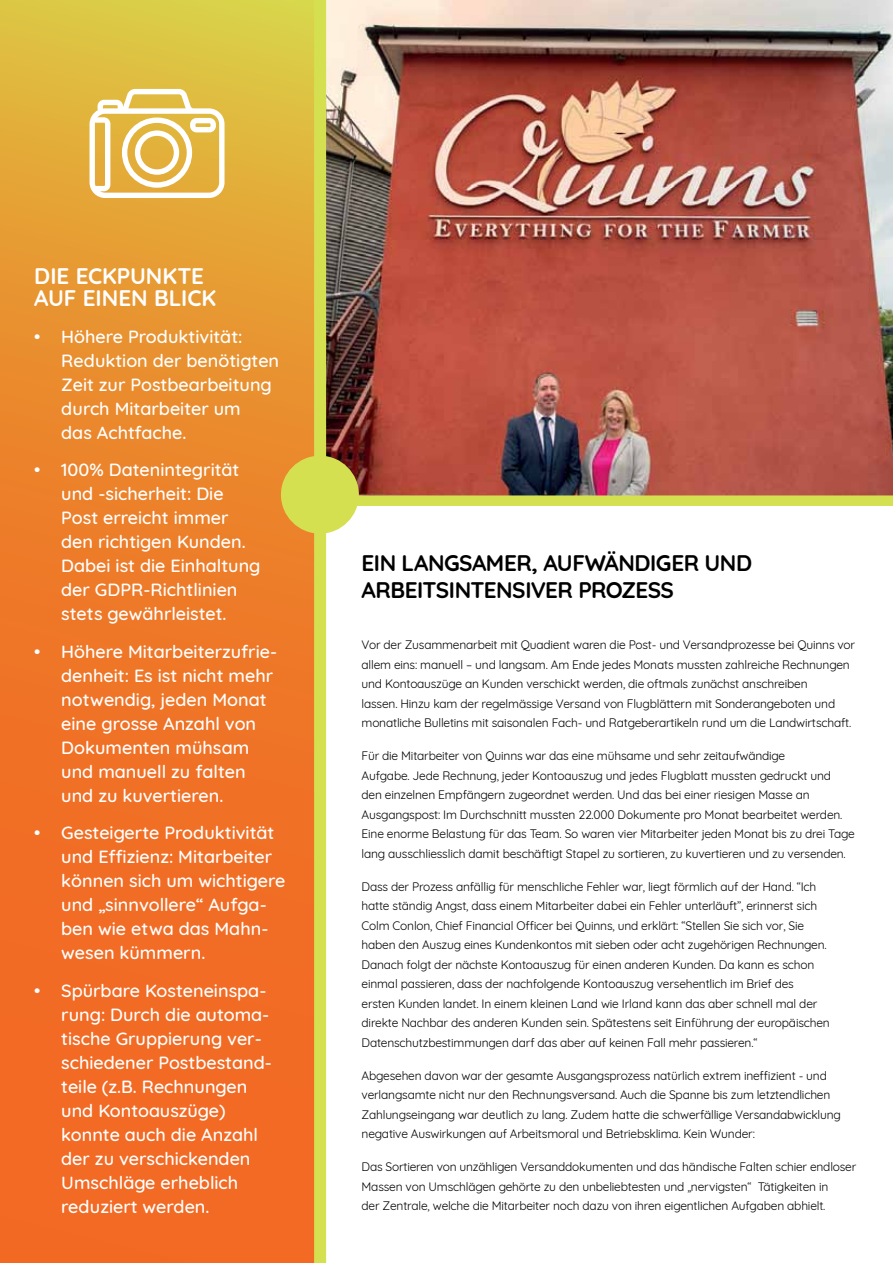
<style>
.page{position:relative;width:893px;height:1263px;background:#fff}
.page>*{position:absolute;margin:0;border:0;box-sizing:border-box;transform-origin:0 0}
.t1{font:700 22.5px/27px "Quicksand";letter-spacing:-.02em;color:#000}
.t2{font:700 22.5px/22.5px "Quicksand";letter-spacing:-.005em;color:#fff}
.t3{font:500 18px/24px "Quicksand";color:#fff}
.t4{font:12px/19.5px "Quicksand";letter-spacing:-.015em;color:#000}
</style>
<div class="page">
<img style="left:326px;top:0;width:567px;height:495px">
<svg style="left:0;top:0;width:314px;height:1263px;background:#ec822b"></svg>
<div style="left:281px;top:456px;width:78px;height:78px;background:#d5e050;border-radius:50%"></div>
<div style="left:295px;top:495px;width:598px;height:11px;background:#d5e050"></div>
<div style="left:314px;top:0;width:12px;height:1263px;background:#d5e050"></div>
<svg style="left:90px;top:89px;width:135px;height:109px"></svg>
<h1 class="t2" style="left:34px;top:262px;width:171px">DI E ECKPUNKTE<br>AUF EIN EN BLICK</h1>
<h2 class="t3" style="left:61px;top:323px;width:219px;text-indent:-27px">• Höhere Produktivität:<br>Reduktion der benötigten<br>Zeit zur Postbearbeitung durch Mitarbeiter um<br>das Achtfache.</h2>
<h2 class="t3" style="left:61px;top:456px;width:201px;text-indent:-27px">• 100% Datenintegrität und -sicherheit: Die<br>Post erreicht immer den richtigen Kunden.<br>Dabei ist die Einhaltung der GDPR-Richtlinien stets gewährleistet.</h2>
<h2 class="t3" style="left:61px;top:638px;width:217px;text-indent:-27px">• Höhere Mitarbeiterzufrie&shy;denheit: Es ist nicht mehr notwendig, jeden Monat eine grosse Anzahl von<br>Dokumenten mühsam und manuell zu falten und zu kuvertieren.</h2>
<h2 class="t3" style="left:61px;top:819px;width:226px;text-indent:-27px">• Gesteigerte Produktivität und Effizienz: Mitarbeiter können sich um wichtigere und „sinnvollere“ Aufga&shy;ben wie etwa das Mahn&shy;wesen kümmern.</h2>
<h2 class="t3" style="left:61px;top:977px;width:212px;text-indent:-27px">• Spürbare Kosteneinspa&shy;rung: Durch die automa&shy;tische Gruppierung ver&shy;schiedener Postbestand&shy;teile (z.B. Rechnungen und Kontoauszüge) konnte auch die Anzahl der zu verschickenden<br>Umschläge erheblich reduziert werden.</h2>
<h1 class="t1" style="left:362px;top:547px;width:390px">EIN LANGSAMER, AU FWÄNDIGER UND<br>ARBEITSINTENSIVER PROZESS</h1>
<p class="t4" style="left:362px;top:634px;width:495px">Vor der Zusammenarbeit mit Quadient waren die Post- und Versandprozesse bei Quinns vor allem eins: manuell – und langsam. Am Ende jedes Monats mussten zahlreiche Rechnungen und Kontoauszüge an Kunden verschickt werden, die oftmals zunächst anschreiben<br>lassen. Hinzu kam der regelmässige Versand von Flugblättern mit Sonderangeboten und monatliche Bulletins mit saisonalen Fach- und Ratgeberartikeln rund um die Landwirtschaft.</p>
<p class="t4" style="left:362px;top:745px;width:495px">Für die Mitarbeiter von Quinns war das eine mühsame und sehr zeitaufwändige<br>Aufgabe. Jede Rechnung, jeder Kontoauszug und jedes Flugblatt mussten gedruckt und<br>den einzelnen Empfängern zugeordnet werden. Und das bei einer riesigen Masse an Ausgangspost: Im Durchschnitt mussten 22.000 Dokumente pro Monat bearbeitet werden.<br>Eine enorme Belastung für das Team. So waren vier Mitarbeiter jeden Monat bis zu drei Tage lang ausschliesslich damit beschäftigt Stapel zu sortieren, zu kuvertieren und zu versenden.</p>
<p class="t4" style="left:362px;top:875px;width:470px">Dass der Prozess anfällig für menschliche Fehler war, liegt förmlich auf der Hand. “Ich hatte ständig Angst, dass einem Mitarbeiter dabei ein Fehler unterläuft”, erinnerst sich Colm Conlon, Chief Financial Officer bei Quinns, und erklärt: “Stellen Sie sich vor, Sie haben den Auszug eines Kundenkontos mit sieben oder acht zugehörigen Rechnungen.<br>Danach folgt der nächste Kontoauszug für einen anderen Kunden. Da kann es schon einmal passieren, dass der nachfolgende Kontoauszug versehentlich im Brief des ersten Kunden landet. In einem kleinen Land wie Irland kann das aber schnell mal der direkte Nachbar des anderen Kunden sein. Spätestens seit Einführung der europäischen Datenschutzbestimmungen darf das aber auf keinen Fall mehr passieren.“</p>
<p class="t4" style="left:362px;top:1064px;width:481px">Abgesehen davon war der gesamte Ausgangsprozess natürlich extrem ineffizient - und verlangsamte nicht nur den Rechnungsversand. Auch die Spanne bis zum letztendlichen Zahlungseingang war deutlich zu lang. Zudem hatte die schwerfällige Versandabwicklung negative Auswirkungen auf Arbeitsmoral und Betriebsklima. Kein Wunder:</p>
<p class="t4" style="left:362px;top:1156px;width:496px">Das Sortieren von unzähligen Versanddokumenten und das händische Falten schier endloser<br>Massen von Umschlägen gehörte zu den unbeliebtesten und „nervigsten“ Tätigkeiten in<br>der Zentrale, welche die Mitarbeiter noch dazu von ihren eigentlichen Aufgaben abhielt.</p>
</div>
